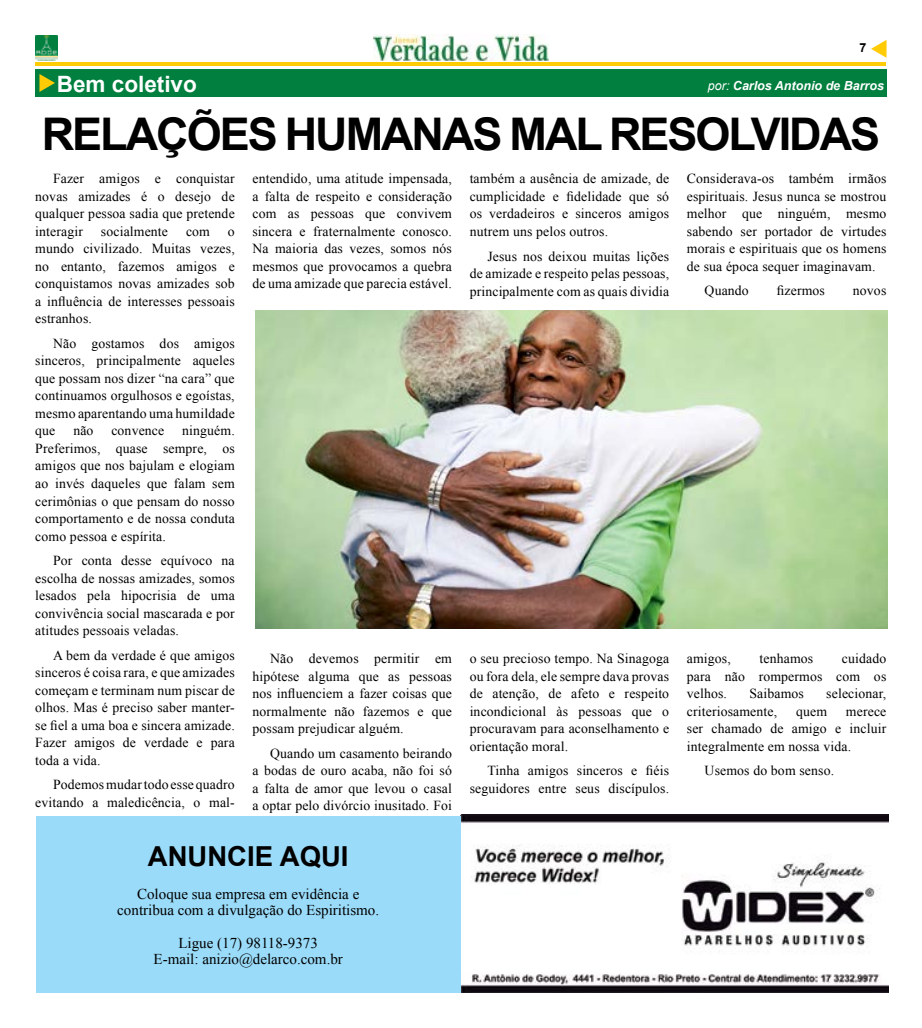
<style>
.page{position:relative;width:922px;height:1028px;background:#fff}
.page>*{position:absolute;margin:0;border:0;box-sizing:border-box;transform-origin:0 0}
.t1{font:700 45px "Arial";letter-spacing:-.045em;color:#000}
.t2{font:700 27.5px "Arial";color:#000}
.t3{font:700 22.5px "Arial";color:#fff}
.t4{font:15px/16.2px "Times New Roman";color:#000;text-align:center}
.t5{font:13.75px/17.5px "Times New Roman";letter-spacing:.01em;color:#000;text-align:justify}
.t6{font:italic 700 12.5px "Arial";color:#fff}
.t7{font:700 12.5px "Arial";color:#000}
.s1{font-weight:400}
</style>
<div class="page">
<hr style="left:35px;top:62px;width:850px;height:3px;background:#ffcb05">
<svg style="left:871px;top:40px;width:15px;height:18px"></svg>
<img style="left:35px;top:35px;width:22px;height:25px">
<div style="left:35px;top:69px;width:851px;height:28px;background:#007f3e"></div>
<svg style="left:39px;top:74px;width:16px;height:18px"></svg>
<img style="left:374px;top:35px;width:175px;height:25px">
<img style="left:255px;top:310px;width:631px;height:318px">
<hr style="left:460px;top:815px;width:1px;height:177px;background:#000">
<div style="left:36px;top:816px;width:424px;height:176px;background:#9adbf9"></div>
<img style="left:461px;top:815px;width:427px;height:177px">
<p class="t7" style="left:859px;top:38px;width:8px">7</p>
<h3 class="t3" style="left:57px;top:68px;width:142px">Bem coletivo</h3>
<p class="t6" style="left:707px;top:77px;width:177px"><span class="s1">por:</span> Carlos Antonio de Barros</p>
<h1 class="t1" style="left:42px;top:102px;width:839px">RELAÇÕES HUMANAS MAL RESOLVIDAS</h1>
<p class="t5" style="left:35px;top:169px;width:201px;text-indent:18px">Fazer amigos e conquistar novas amizades é o desejo de qualquer pessoa sadia que pretende interagir</p>
<p class="t5" style="left:686px;top:169px;width:201px">Considerava-os também irmãos espirituais. Jesus nunca se mostrou melhor que ninguém, mesmo sabendo ser portador de virtudes morais e espirituais que os homens de sua época sequer imaginavam.</p>
<p class="t5" style="left:704px;top:281px;width:46px">Quando</p>
<p class="t5" style="left:776px;top:281px;width:50px">fizermos</p>
<p class="t5" style="left:852px;top:281px;width:35px">novos</p>
<p class="t5" style="left:252px;top:169px;width:201px">entendido, uma atitude impensada, a falta de respeito e consideração com as pessoas que convivem sincera e fraternalmente conosco.<br>Na maioria das vezes, somos nós mesmos que provocamos a quebra de uma amizade que parecia estável.</p>
<p class="t5" style="left:469px;top:170px;width:201px">também a ausência de amizade, de cumplicidade e fidelidade que só os verdadeiros e sinceros amigos nutrem uns pelos outros.</p>
<p class="t5" style="left:469px;top:247px;width:201px;text-indent:18px">Jesus nos deixou muitas lições de amizade e respeito pelas pessoas, principalmente com as quais dividia</p>
<p class="t5" style="left:101px;top:222px;width:69px">socialmente</p>
<p class="t5" style="left:186px;top:222px;width:25px">com</p>
<p class="t5" style="left:35px;top:222px;width:201px;text-indent:192px">o mundo civilizado. Muitas vezes, no entanto, fazemos amigos e conquistamos novas amizades sob a influência de interesses pessoais estranhos.</p>
<p class="t5" style="left:35px;top:334px;width:201px;text-indent:18px">Não gostamos dos amigos sinceros, principalmente aqueles que possam nos dizer “na cara” que continuamos orgulhosos e egoístas, mesmo aparentando uma humildade que</p>
<p class="t5" style="left:35px;top:421px;width:201px;text-indent:147px">ninguém.<br>Preferimos, quase sempre, os amigos que nos bajulam e elogiam ao invés daqueles que falam sem cerimônias o que pensam do nosso comportamento e de nossa conduta como pessoa e espírita.</p>
<p class="t5" style="left:35px;top:551px;width:201px;text-indent:18px">Por conta desse equívoco na escolha de nossas amizades, somos lesados pela hipocrisia de uma convivência social mascarada e por atitudes pessoais veladas.</p>
<p class="t5" style="left:35px;top:646px;width:201px;text-indent:18px">A bem da verdade é que amigos sinceros é coisa rara, e que amizades começam e terminam num piscar de olhos. Mas é preciso saber manter&shy;se fiel a uma boa e sincera amizade.<br>Fazer amigos de verdade e para toda a vida.</p>
<p class="t5" style="left:35px;top:775px;width:201px;text-align:right">Podemos mudar todo esse quadro evitando a maledicência, o mal-</p>
<p class="t5" style="left:73px;top:421px;width:22px">não</p>
<p class="t5" style="left:111px;top:421px;width:54px">convence</p>
<p class="t5" style="left:686px;top:649px;width:201px;text-indent:155px">cuidado para não rompermos com os velhos.</p>
<p class="t5" style="left:686px;top:649px;width:45px">amigos,</p>
<p class="t5" style="left:759px;top:649px;width:55px">tenhamos</p>
<p class="t5" style="left:469px;top:649px;width:201px">o seu precioso tempo. Na Sinagoga ou fora dela, ele sempre dava provas de atenção, de afeto e respeito incondicional às pessoas que o procuravam para aconselhamento e orientação moral.</p>
<p class="t5" style="left:469px;top:761px;width:201px;text-align:right">Tinha amigos sinceros e fiéis seguidores entre seus discípulos.</p>
<p class="t5" style="left:252px;top:649px;width:201px;text-indent:18px">Não devemos permitir em hipótese alguma que as pessoas nos influenciem a fazer coisas que normalmente não fazemos e que possam prejudicar alguém.</p>
<p class="t5" style="left:252px;top:744px;width:201px;text-indent:18px">Quando um casamento beirando a bodas de ouro acaba, não foi só a falta de amor que levou o casal a optar pelo divórcio inusitado. Foi</p>
<p class="t5" style="left:749px;top:684px;width:56px">Saibamos</p>
<p class="t5" style="left:826px;top:684px;width:62px">selecionar,</p>
<p class="t5" style="left:686px;top:701px;width:92px">criteriosamente,</p>
<p class="t5" style="left:795px;top:701px;width:32px">quem</p>
<p class="t5" style="left:686px;top:701px;width:201px;text-indent:159px">merece ser chamado de amigo e incluir integralmente em nossa vida.</p>
<p class="t5" style="left:704px;top:761px;width:131px">Usemos do bom senso.</p>
<h2 class="t2" style="left:148px;top:837px;width:202px">ANUNCIE AQUI</h2>
<p class="t4" style="left:117px;top:885px;width:263px">Coloque sua empresa em evidência e contribua com a divulgação do Espiritismo.</p>
<p class="t4" style="left:153px;top:934px;width:191px">Ligue (17) 98118-9373<br>E-mail: anizio@delarco.com.br</p>
</div>
